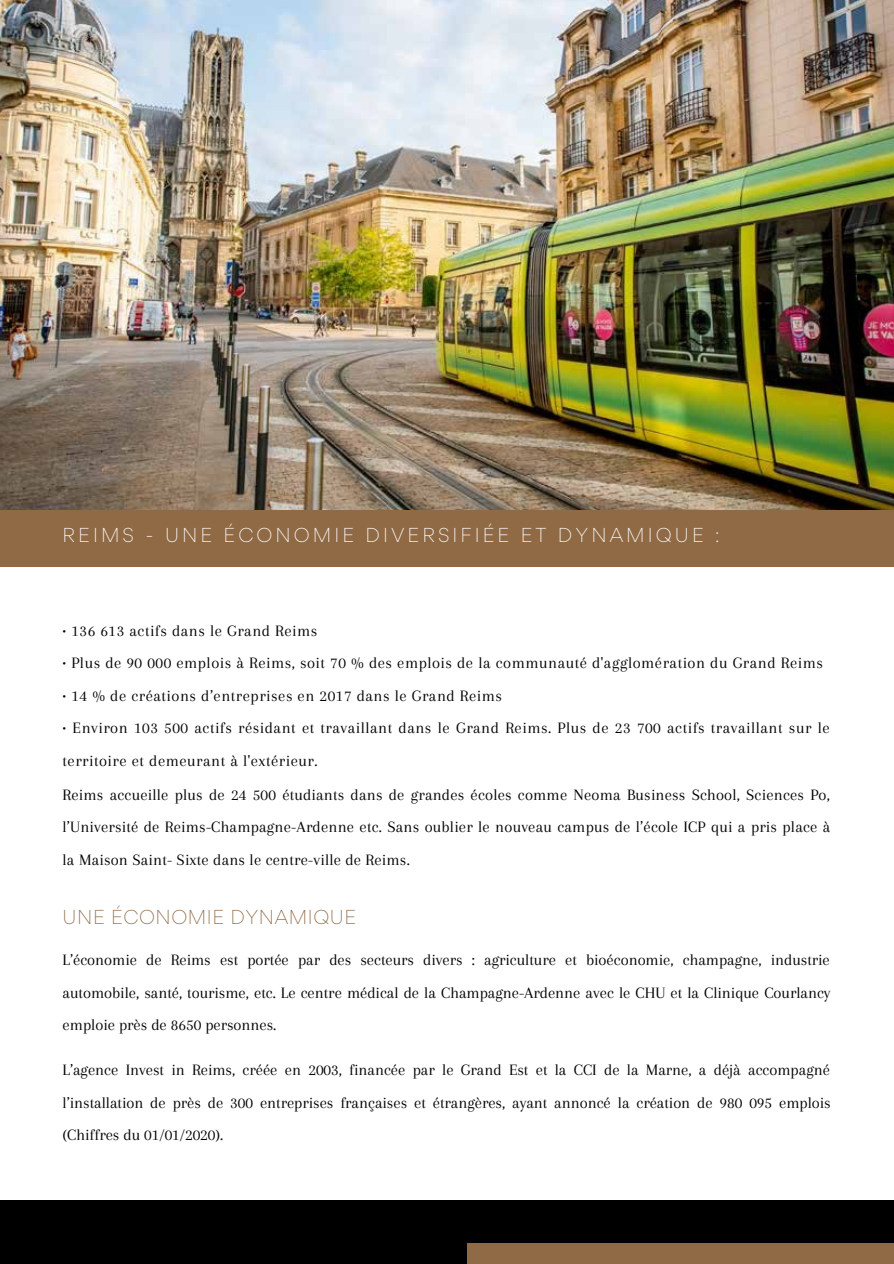
<style>
.page{position:relative;width:894px;height:1264px;background:#fff}
.page>*{position:absolute;margin:0;border:0;box-sizing:border-box;transform-origin:0 0}
.t1{font:300 18px "Gordita";letter-spacing:.17em;color:#fff}
.t2{font:300 18px "Gordita";letter-spacing:.03em;color:#906a45}
.t3{font:16.5px/32.5px "Arapey";letter-spacing:.03em;color:#000;text-align:justify}
</style>
<div class="page">
<div style="left:0;top:0;width:893px;height:567px;background:#906a45"></div>
<img style="left:0;top:0;width:893px;height:510px">
<div style="left:0;top:1199px;width:893px;height:64px;background:#000"></div>
<div style="left:467px;top:1243px;width:426px;height:20px;background:#906a45"></div>
<p class="t1" style="left:63px;top:528px;width:658px">REIMS - UNE ÉCONOMIE DIVERSIFIÉE ET DYNAMIQUE :</p>
<p class="t3" style="left:63px;top:614px;width:256px">• 136 613 actifs dans le Grand Reims</p>
<p class="t3" style="left:63px;top:646px;width:761px">• Plus de 90 000 emplois à Reims, soit 70 % des emplois de la communauté d'agglomération du Grand Reims</p>
<p class="t3" style="left:63px;top:679px;width:441px">• 14 % de créations d’entreprises en 2017 dans le Grand Reims</p>
<p class="t3" style="left:63px;top:711px;width:768px">• Environ 103 500 actifs résidant et travaillant dans le Grand Reims. Plus de 23 700 actifs travaillant sur le territoire et demeurant à l'extérieur.</p>
<p class="t3" style="left:63px;top:778px;width:769px">Reims accueille plus de 24 500 étudiants dans de grandes écoles comme Neoma Business School, Sciences Po, l’Université de Reims-Champagne-Ardenne etc. Sans oublier le nouveau campus de l’école ICP qui a pris place à la Maison Saint- Sixte dans le centre-ville de Reims.</p>
<p class="t2" style="left:63px;top:909px;width:295px">UNE ÉCONOMIE DYNAMIQUE</p>
<p class="t3" style="left:63px;top:943px;width:769px">L’économie de Reims est portée par des secteurs divers : agriculture et bioéconomie, champagne, industrie automobile, santé, tourisme, etc. Le centre médical de la Champagne-Ardenne avec le CHU et la Clinique Courlancy emploie près de 8650 personnes.</p>
<p class="t3" style="left:63px;top:1053px;width:769px">L’agence Invest in Reims, créée en 2003, financée par le Grand Est et la CCI de la Marne, a déjà accompagné l’installation de près de 300 entreprises françaises et étrangères, ayant annoncé la création de 980 095 emplois (Chiffres du 01/01/2020).</p>
</div>
